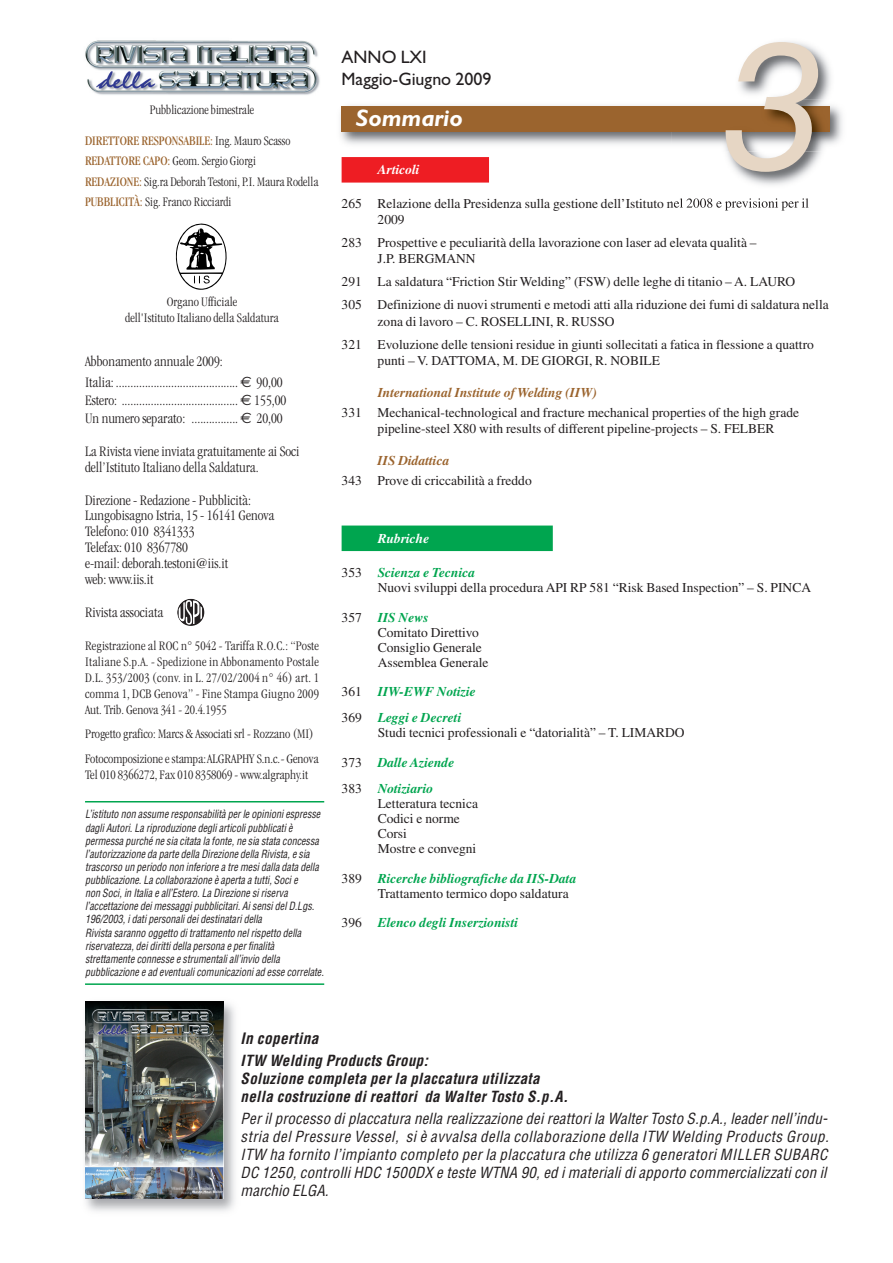
<style>
.page{position:relative;width:893px;height:1263px;background:#fff}
.page>*{position:absolute;margin:0;border:0;box-sizing:border-box;transform-origin:0 0}
.t1{font:italic 180px "Helvetica Neue";color:#e6d6c4}
.t2{font:italic 700 24px "Gill Sans";color:#fff}
.t3{font:18px/21.6px "Gill Sans";color:#231f20}
.t4{font:italic 700 condensed 15.3px "Helvetica";color:#231f20}
.t5{font:300 condensed 15px/15.9px "Garamond";color:#231f20}
.t6{font:italic condensed 15px/18px "Helvetica";color:#231f20}
.t7{font:italic 700 condensed 15px/18px "Helvetica";color:#231f20}
.t8{font:13.5px/15px "Times";color:#231f20}
.t9{font:300 condensed 13.5px/15.9px "Garamond";color:#231f20;text-align:center}
.t10{font:300 condensed 13.5px/20.2px "Garamond";color:#231f20;scale:.96 1}
.t11{font:italic 700 13.5px/25.7px "Times";color:#00a54f}
.t12{font:italic 700 13.5px "Times";color:#9b642e}
.t13{font:italic 700 13.5px "Times";color:#fff}
.t14{font:italic condensed 11.1px/13px "Helvetica";color:#231f20;scale:.9 1}
.s1{font-weight:400;color:#9b642e}
.s2{font-family:"Euro Sans";font-weight:400;font-stretch:normal}
.s3{font-weight:700;font-style:italic;color:#00a54f}
.s4{font-weight:400;font-style:normal;color:#231f20}
</style>
<div class="page">
<img style="left:85px;top:40px;width:235px;height:55px">
<img style="left:85px;top:1001px;width:150px;height:211px">
<img style="left:85px;top:1001px;width:138px;height:197px">
<img style="left:340px;top:105px;width:331px;height:40px">
<div style="left:342px;top:106px;width:487px;height:26px;background:#9b642e"></div>
<svg style="left:175px;top:223px;width:52px;height:67px"></svg>
<svg style="left:177px;top:599px;width:27px;height:27px"></svg>
<svg style="left:179px;top:600px;width:23px;height:25px"></svg>
<hr style="left:85px;top:801px;width:239px;height:1px;background:#00a54f">
<hr style="left:85px;top:983px;width:239px;height:2px;background:#00a54f">
<div style="left:342px;top:157px;width:147px;height:26px;background:#ee1d23"></div>
<div style="left:342px;top:525px;width:211px;height:26px;background:#00a54f"></div>
<img style="left:671px;top:41px;width:160px;height:170px">
<img style="left:671px;top:99px;width:171px;height:53px">
<img style="left:671px;top:106px;width:158px;height:26px">
<hr style="left:0;top:0;width:1px;height:1263px;background:#e6d6c4">
<p class="t10" style="left:150px;top:101px;width:110px">Pubblicazione bimestrale</p>
<p class="t10" style="left:85px;top:132px;width:245px"><span class="s1">DIRETTORE RESPONSABILE:</span> Ing. Mauro Scasso <span class="s1">REDATTORE CAPO:</span> Geom. Sergio Giorgi<br><span class="s1">REDAZIONE:</span> Sig.ra Deborah Testoni, P.I. Maura Rodella <span class="s1">PUBBLICITÀ:</span> Sig. Franco Ricciardi</p>
<p class="t9" style="left:125px;top:294px;width:155px">Organo Ufficiale<br>dell'Istituto Italiano della Saldatura</p>
<p class="t5" style="left:85px;top:353px;width:199px;line-height:20.2px">Abbonamento annuale 2009:<br>Italia: .......................................... <span class="s2">€</span> 90,00</p>
<p class="t5" style="left:85px;top:392px;width:203px;line-height:18px">Estero: ........................................ <span class="s2">€</span> 155,00<br>Un numero separato: ................ <span class="s2">€</span> 20,00</p>
<p class="t5" style="left:85px;top:444px;width:216px">La Rivista viene inviata gratuitamente ai Soci dell’Istituto Italiano della Saldatura.</p>
<p class="t5" style="left:85px;top:493px;width:191px">Direzione - Redazione - Pubblicità:<br>Lungobisagno Istria, 15 - 16141 Genova<br>Telefono: 010 8341333<br>Telefax: 010 8367780<br>e-mail: deborah.testoni@iis.it<br>web: www.iis.it</p>
<p class="t5" style="left:85px;top:606px;width:80px">Rivista associata</p>
<p class="t9" style="left:85px;top:639px;width:235px;text-align:justify">Registrazione al ROC n° 5042 - Tariffa R.O.C.: “Poste Italiane S.p.A. - Spedizione in Abbonamento Postale D.L. 353/2003 (conv. in L. 27/02/2004 n° 46) art. 1 comma 1, DCB Genova” - Fine Stampa Giugno 2009<br>Aut. Trib. Genova 341 - 20.4.1955</p>
<p class="t9" style="left:85px;top:723px;width:235px;line-height:24.5px;text-align:left">Progetto grafico: Marcs &amp; Associati srl - Rozzano (MI)<br>Fotocomposizione e stampa:ALGRAPHY S.n.c.- Genova</p>
<p class="t9" style="left:85px;top:767px;width:225px">Tel 010 8366272, Fax 010 8358069 - www.algraphy.it</p>
<p class="t14" style="left:85px;top:809px;width:269px">L’istituto non assume responsabilità perle opinioniespresse dagliAutori.La riproduzione degliarticolipubblicatiè permessa purché ne sia citata la fonte,ne sia stata concessa l’autorizzazione da parte della Direzione della Rivista,e sia trascorso un periodo non inferiore a tre mesidalla data della pubblicazione.La collaborazione è aperta a tutti,Socie<br>non Soci,in Italia e all’Estero.La Direzione siriserva l’accettazione deimessaggipubblicitari.AisensidelD.Lgs.<br>196/2003,idatipersonalideidestinataridella<br>Rivista saranno oggetto ditrattamento nelrispetto della riservatezza,deidirittidella persona e perfinalità strettamente connesse e strumentaliall’invio della pubblicazione e ad eventualicomunicazioniad esse correlate.</p>
<h1 class="t1" style="left:725px;top:41px;width:102px">3</h1>
<h3 class="t3" style="left:342px;top:48px;width:151px">ANNO LXI<br>Maggio-Giugno 2009</h3>
<h2 class="t2" style="left:356px;top:110px;width:109px">Sommario</h2>
<p class="t13" style="left:378px;top:165px;width:43px">Articoli</p>
<p class="t8" style="left:378px;top:196px;width:433px;line-height:16.5px;text-indent:-36px">265 Relazione della Presidenza sulla gestione dell’Istituto nel 2008 e previsioni per il<br>2009</p>
<p class="t8" style="left:378px;top:235px;width:380px;line-height:16.5px;text-indent:-36px">283 Prospettive e peculiarità della lavorazione con laser ad elevata qualità –<br>J.P. BERGMANN</p>
<p class="t8" style="left:342px;top:272px;width:489px;line-height:23px">291 La saldatura “Friction Stir Welding” (FSW) delle leghe di titanio – A. LAURO<br>305 Definizione di nuovi strumenti e metodi atti alla riduzione dei fumi di saldatura nella</p>
<p class="t8" style="left:342px;top:311px;width:474px;line-height:23px;text-indent:36px">zona di lavoro – C. ROSELLINI, R. RUSSO<br>321 Evoluzione delle tensioni residue in giunti sollecitati a fatica in flessione a quattro</p>
<p class="t8" style="left:378px;top:354px;width:284px">punti – V. DATTOMA, M. DE GIORGI, R. NOBILE</p>
<p class="t12" style="left:378px;top:388px;width:221px">International Institute of Welding (IIW)</p>
<p class="t8" style="left:378px;top:405px;width:423px;line-height:16.5px;text-indent:-36px">331 Mechanical-technological and fracture mechanical properties of the high grade pipeline-steel X80 with results of different pipeline-projects – S. FELBER</p>
<p class="t12" style="left:378px;top:456px;width:73px">IIS Didattica</p>
<p class="t8" style="left:342px;top:474px;width:192px">343 Prove di criccabilità a freddo</p>
<p class="t13" style="left:378px;top:533px;width:53px">Rubriche</p>
<p class="t8" style="left:378px;top:566px;width:435px;text-indent:-36px">353 <span class="s3">Scienza e Tecnica<br></span>Nuovi sviluppi della procedura API RP 581 “Risk Based Inspection” – S. PINCA</p>
<p class="t8" style="left:378px;top:611px;width:112px;text-indent:-36px">357 <span class="s3">IIS News<br></span>Comitato Direttivo<br>Consiglio Generale<br>Assemblea Generale</p>
<p class="t11" style="left:342px;top:680px;width:136px"><span class="s4">361</span> IIW-EWF Notizie<br><span class="s4">369</span> Leggi e Decreti</p>
<p class="t8" style="left:378px;top:726px;width:308px">Studi tecnici professionali e “datorialità” – T. LIMARDO</p>
<p class="t11" style="left:342px;top:751px;width:114px"><span class="s4">373</span> Dalle Aziende<br><span class="s4">383</span> Notiziario</p>
<p class="t8" style="left:378px;top:797px;width:102px">Letteratura tecnica<br>Codici e norme<br>Corsi<br>Mostre e convegni</p>
<p class="t8" style="left:378px;top:872px;width:200px;text-indent:-36px">389 <span class="s3">Ricerche bibliografiche da IIS-Data<br></span>Trattamento termico dopo saldatura</p>
<p class="t11" style="left:342px;top:911px;width:178px"><span class="s4">396</span> Elenco degli Inserzionisti</p>
<p class="t4" style="left:241px;top:1032px;width:82px">In copertina</p>
<p class="t7" style="left:241px;top:1053px;width:332px">ITW Welding Products Group:<br>Soluzione completa per la placcatura utilizzata nella costruzione direattori da Walter Tosto S.p.A.</p>
<p class="t6" style="left:241px;top:1111px;width:593px">Perilprocesso diplaccatura nella realizzazione deireattorila WalterTosto S.p.A.,leadernell’indu&shy;stria delPressure Vessel, siè avvalsa della collaborazione della ITW Welding Products Group.<br>ITW ha fornito l’impianto completo per la placcatura che utilizza 6 generatoriMILLER SUBARC DC 1250,controlliHDC 1500DX e teste WTNA 90,ed imaterialidiapporto commercializzaticon il marchio ELGA.</p>
</div>
